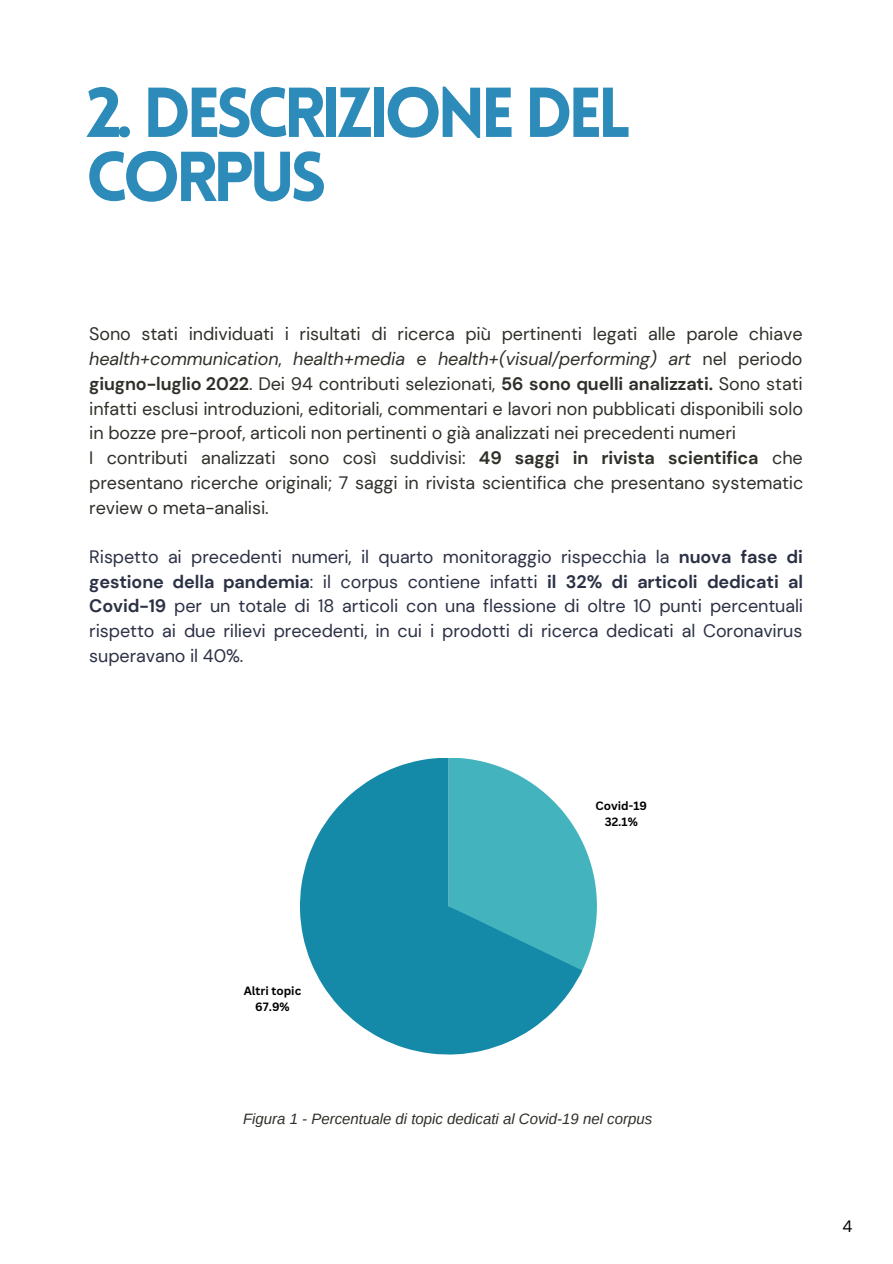
<style>
.page{position:relative;width:893px;height:1264px;background:#fff}
.page>*{position:absolute;margin:0;border:0;box-sizing:border-box;transform-origin:0 0}
.t1{font:900 69px/64.1px "Lovelo";letter-spacing:-.075em;color:#2d8bba}
.t2{font:18px/24.8px "DM Sans";letter-spacing:-.005em;color:#2f3029}
.t3{font:18px/24.8px "DM Sans";letter-spacing:-.005em;color:#2b3044;text-align:justify}
.t4{font:16.5px "DM Sans";color:#000}
.t5{font:italic 15px "Arimo";color:#2f3029}
.t6{font:700 11.7px/15.9px "Canva Sans";color:#000;text-align:center}
.s1{font-style:italic}
.s2{font-weight:700}
</style>
<div class="page">
<svg style="left:300px;top:758px;width:279px;height:296px;fill:#1589a8"></svg>
<svg style="left:448px;top:758px;width:149px;height:219px"></svg>
<h1 class="t1" style="left:86px;top:88px;width:547px">2. DESCRIZIONE DEL<br>CORPUS</h1>
<p class="t2" style="left:89px;top:322px;width:715px">Sono stati individuati i risultati di ricerca più pertinenti legati alle parole chiave <span class="s1">health+communication</span>, <span class="s1">health+media</span> e <span class="s1">health+(visual/performing) art</span> nel periodo <span class="s2">giugno-luglio 2022</span>. Dei 94 contributi selezionati, <span class="s2">56 sono quelli analizzati.</span> Sono stati infatti esclusi introduzioni, editoriali, commentari e lavori non pubblicati disponibili solo in bozze pre-proof, articoli non pertinenti o già analizzati nei precedenti numeri<br>I contributi analizzati sono così suddivisi: <span class="s2">49 saggi in rivista scientifica</span> che presentano ricerche originali; 7 saggi in rivista scientifica che presentano systematic review o meta-analisi.</p>
<p class="t3" style="left:89px;top:544px;width:715px">Rispetto ai precedenti numeri, il quarto monitoraggio rispecchia la <span class="s2">nuova fase di gestione della pandemia</span>: il corpus contiene infatti <span class="s2">il 32% di articoli dedicati al Covid-19</span> per un totale di 18 articoli con una flessione di oltre 10 punti percentuali rispetto ai due rilievi precedenti, in cui i prodotti di ricerca dedicati al Coronavirus superavano il 40%.</p>
<p class="t6" style="left:595px;top:798px;width:53px">Covid-19<br>32.1%</p>
<p class="t6" style="left:244px;top:982px;width:59px">Altri topic<br>67.9%</p>
<p class="t5" style="left:243px;top:1110px;width:410px">Figura 1 - Percentuale di topic dedicati al Covid-19 nel corpus</p>
<p class="t4" style="left:842px;top:1215px;width:11px">4</p>
</div>
